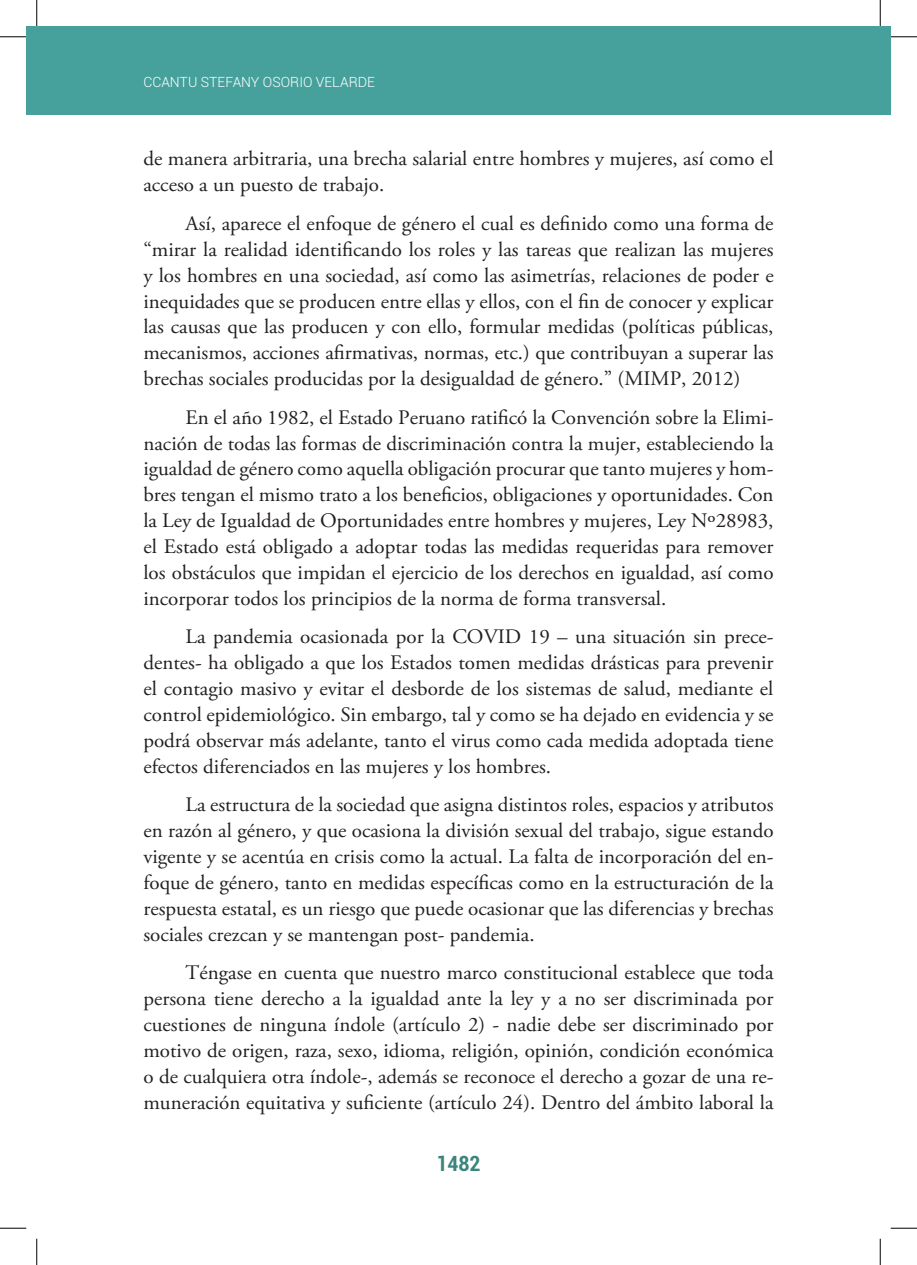
<style>
.page{position:relative;width:917px;height:1265px;background:#fff}
.page>*{position:absolute;margin:0;border:0;box-sizing:border-box;transform-origin:0 0}
.t1{font:700 condensed 21px "Roboto";color:#3b857c}
.t2{font:20.65px/25.9px "Adobe Garamond Pro";color:#231f20;text-align:justify}
.t3{font:300 14px "Roboto";color:#fff}
</style>
<div class="page">
<div style="left:27px;top:27px;width:863px;height:88px;background:#46a19c"></div>
<svg style="left:0;top:36px;width:26px;height:1px"></svg>
<svg style="left:891px;top:36px;width:26px;height:1px"></svg>
<svg style="left:0;top:1227px;width:26px;height:1px"></svg>
<svg style="left:891px;top:1227px;width:26px;height:1px"></svg>
<svg style="left:36px;top:0;width:1px;height:26px"></svg>
<svg style="left:36px;top:1238px;width:1px;height:26px"></svg>
<svg style="left:880px;top:0;width:1px;height:26px"></svg>
<svg style="left:880px;top:1238px;width:1px;height:26px"></svg>
<p class="t3" style="left:143px;top:72px;width:233px">CCANTU STEFANY OSORIO VELARDE</p>
<p class="t2" style="left:143px;top:146px;width:632px">de manera arbitraria, una brecha salarial entre hombres y mujeres, así como el acceso a un puesto de trabajo.</p>
<p class="t2" style="left:143px;top:211px;width:632px;text-indent:42px">Así, aparece el enfoque de género el cual es definido como una forma de “mirar la realidad identificando los roles y las tareas que realizan las mujeres y los hombres en una sociedad, así como las asimetrías, relaciones de poder e inequidades que se producen entre ellas y ellos, con el fin de conocer y explicar las causas que las producen y con ello, formular medidas (políticas públicas, mecanismos, acciones afirmativas, normas, etc.) que contribuyan a superar las brechas sociales producidas por la desigualdad de género.” (MIMP, 2012)</p>
<p class="t2" style="left:143px;top:405px;width:632px;text-indent:42px">En el año 1982, el Estado Peruano ratificó la Convención sobre la Elimi&shy;nación de todas las formas de discriminación contra la mujer, estableciendo la igualdad de género como aquella obligación procurar que tanto mujeres y hom&shy;bres tengan el mismo trato a los beneficios, obligaciones y oportunidades. Con la Ley de Igualdad de Oportunidades entre hombres y mujeres, Ley Nº28983, el Estado está obligado a adoptar todas las medidas requeridas para remover los obstáculos que impidan el ejercicio de los derechos en igualdad, así como incorporar todos los principios de la norma de forma transversal.</p>
<p class="t2" style="left:143px;top:624px;width:632px;text-indent:42px">La pandemia ocasionada por la COVID 19 – una situación sin prece&shy;dentes- ha obligado a que los Estados tomen medidas drásticas para prevenir el contagio masivo y evitar el desborde de los sistemas de salud, mediante el control epidemiológico. Sin embargo, tal y como se ha dejado en evidencia y se podrá observar más adelante, tanto el virus como cada medida adoptada tiene efectos diferenciados en las mujeres y los hombres.</p>
<p class="t2" style="left:143px;top:792px;width:632px;text-indent:42px">La estructura de la sociedad que asigna distintos roles, espacios y atributos en razón al género, y que ocasiona la división sexual del trabajo, sigue estando vigente y se acentúa en crisis como la actual. La falta de incorporación del en&shy;foque de género, tanto en medidas específicas como en la estructuración de la respuesta estatal, es un riesgo que puede ocasionar que las diferencias y brechas sociales crezcan y se mantengan post- pandemia.</p>
<p class="t2" style="left:143px;top:960px;width:632px;text-indent:42px">Téngase en cuenta que nuestro marco constitucional establece que toda persona tiene derecho a la igualdad ante la ley y a no ser discriminada por cuestiones de ninguna índole (artículo 2) - nadie debe ser discriminado por motivo de origen, raza, sexo, idioma, religión, opinión, condición económica o de cualquiera otra índole-, además se reconoce el derecho a gozar de una re&shy;muneración equitativa y suficiente (artículo 24). Dentro del ámbito laboral la</p>
<p class="t1" style="left:436px;top:1148px;width:46px">1482</p>
</div>
